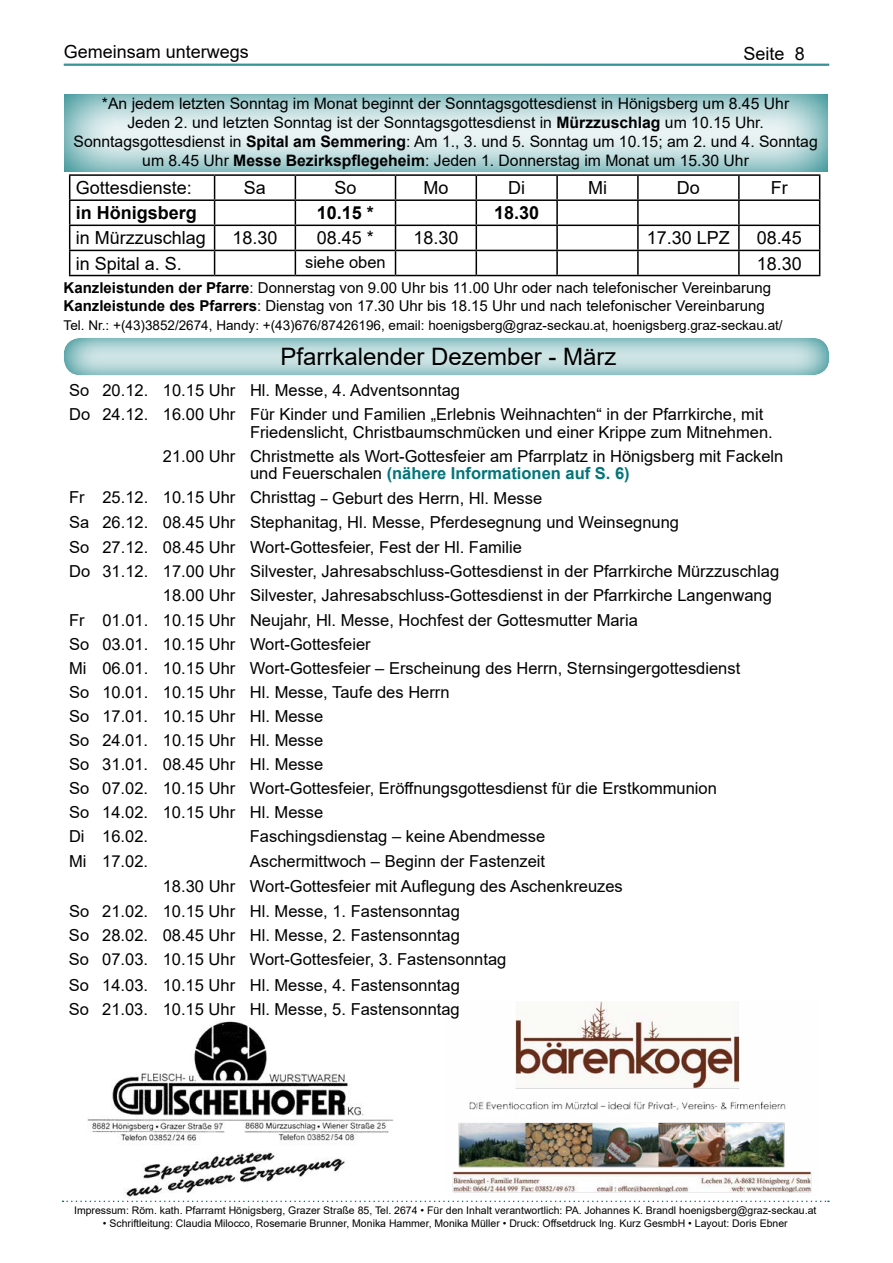
<style>
.page{position:relative;width:893px;height:1263px;background:#fff}
.page>*{position:absolute;margin:0;border:0;box-sizing:border-box;transform-origin:0 0}
.t1{font:24px "Arial";color:#000}
.t2{font:18px "Arial";color:#000}
.t3{font:700 18px "Arial";color:#000}
.t4{font:16.5px/24px "Arial";color:#000}
.t5{font:700 16.5px "Arial";color:#00757a}
.t6{font:15.75px/18.9px "Arial";color:#000;text-align:center}
.t7{font:15px/18px "Arial";color:#000}
.t8{font:13.5px "Arial";color:#000}
.t9{font:10.5px "Arial";color:#000}
.s1{font-weight:700}
.s2{font-weight:400;color:#000}
</style>
<div class="page">
<hr style="left:64px;top:65px;width:765px;height:1px;background:#00757a">
<hr style="left:64px;top:64px;width:765px;height:1px;background:#00757a">
<svg style="left:64px;top:338px;width:765px;height:38px;background:#b3d5d7"></svg>
<svg style="left:64px;top:94px;width:764px;height:78px;background:#bedbdc"></svg>
<hr style="left:69px;top:174px;width:146px;height:2px;background:#000">
<hr style="left:215px;top:174px;width:80px;height:2px;background:#000">
<hr style="left:295px;top:174px;width:100px;height:2px;background:#000">
<hr style="left:395px;top:174px;width:81px;height:2px;background:#000">
<hr style="left:476px;top:174px;width:81px;height:2px;background:#000">
<hr style="left:557px;top:174px;width:81px;height:2px;background:#000">
<hr style="left:556px;top:176px;width:2px;height:23px;background:#000">
<hr style="left:638px;top:174px;width:101px;height:2px;background:#000">
<hr style="left:637px;top:176px;width:2px;height:23px;background:#000">
<hr style="left:739px;top:174px;width:81px;height:2px;background:#000">
<hr style="left:738px;top:176px;width:2px;height:23px;background:#000">
<hr style="left:69px;top:199px;width:146px;height:2px;background:#000">
<hr style="left:215px;top:199px;width:80px;height:2px;background:#000">
<hr style="left:295px;top:199px;width:100px;height:2px;background:#000">
<hr style="left:395px;top:199px;width:81px;height:2px;background:#000">
<hr style="left:476px;top:199px;width:81px;height:2px;background:#000">
<hr style="left:557px;top:199px;width:81px;height:2px;background:#000">
<hr style="left:556px;top:201px;width:2px;height:24px;background:#000">
<hr style="left:638px;top:199px;width:101px;height:2px;background:#000">
<hr style="left:637px;top:201px;width:2px;height:24px;background:#000">
<hr style="left:739px;top:199px;width:81px;height:2px;background:#000">
<hr style="left:738px;top:201px;width:2px;height:24px;background:#000">
<hr style="left:69px;top:225px;width:146px;height:1px;background:#000">
<hr style="left:215px;top:225px;width:80px;height:1px;background:#000">
<hr style="left:295px;top:225px;width:100px;height:1px;background:#000">
<hr style="left:395px;top:225px;width:81px;height:1px;background:#000">
<hr style="left:476px;top:225px;width:81px;height:1px;background:#000">
<hr style="left:557px;top:225px;width:81px;height:1px;background:#000">
<hr style="left:556px;top:226px;width:2px;height:24px;background:#000">
<hr style="left:638px;top:225px;width:101px;height:1px;background:#000">
<hr style="left:637px;top:226px;width:2px;height:24px;background:#000">
<hr style="left:739px;top:225px;width:81px;height:1px;background:#000">
<hr style="left:738px;top:226px;width:2px;height:24px;background:#000">
<hr style="left:69px;top:250px;width:146px;height:1px;background:#000">
<svg style="left:69px;top:176px;width:1px;height:99px"></svg>
<hr style="left:215px;top:250px;width:80px;height:1px;background:#000">
<svg style="left:214px;top:176px;width:1px;height:99px"></svg>
<hr style="left:295px;top:250px;width:100px;height:1px;background:#000">
<svg style="left:295px;top:176px;width:1px;height:99px"></svg>
<hr style="left:395px;top:250px;width:81px;height:1px;background:#000">
<svg style="left:395px;top:176px;width:1px;height:99px"></svg>
<hr style="left:476px;top:250px;width:81px;height:1px;background:#000">
<svg style="left:476px;top:176px;width:1px;height:99px"></svg>
<hr style="left:557px;top:250px;width:81px;height:1px;background:#000">
<hr style="left:556px;top:251px;width:2px;height:24px;background:#000">
<hr style="left:638px;top:250px;width:101px;height:1px;background:#000">
<hr style="left:637px;top:251px;width:2px;height:24px;background:#000">
<hr style="left:739px;top:250px;width:81px;height:1px;background:#000">
<hr style="left:738px;top:251px;width:2px;height:24px;background:#000">
<svg style="left:819px;top:176px;width:1px;height:99px"></svg>
<hr style="left:69px;top:275px;width:146px;height:1px;background:#000">
<hr style="left:215px;top:275px;width:80px;height:1px;background:#000">
<hr style="left:295px;top:275px;width:100px;height:1px;background:#000">
<hr style="left:395px;top:275px;width:81px;height:1px;background:#000">
<hr style="left:476px;top:275px;width:81px;height:1px;background:#000">
<hr style="left:557px;top:275px;width:81px;height:1px;background:#000">
<hr style="left:638px;top:275px;width:101px;height:1px;background:#000">
<hr style="left:739px;top:275px;width:81px;height:1px;background:#000">
<svg style="left:63px;top:1200px;width:766px;height:2px"></svg>
<img style="left:452px;top:1001px;width:360px;height:192px">
<img style="left:87px;top:1021px;width:307px;height:176px">
<p class="t2" style="left:64px;top:39px;width:187px">Gemeinsam unterwegs</p>
<p class="t2" style="left:744px;top:41px;width:63px">Seite 8</p>
<p class="t6" style="left:73px;top:94px;width:746px">*An jedem letzten Sonntag im Monat beginnt der Sonntagsgottesdienst in Hönigsberg um 8.45 Uhr<br>Jeden 2. und letzten Sonntag ist der Sonntagsgottesdienst in <span class="s1">Mürzzuschlag</span> um 10.15 Uhr.<br>Sonntagsgottesdienst in <span class="s1">Spital am Semmering</span>: Am 1., 3. und 5. Sonntag um 10.15; am 2. und 4. Sonntag um 8.45 Uhr <span class="s1">Messe Bezirkspflegeheim</span>: Jeden 1. Donnerstag im Monat um 15.30 Uhr</p>
<p class="t2" style="left:76px;top:175px;width:118px">Gottesdienste:</p>
<p class="t2" style="left:244px;top:175px;width:24px">Sa</p>
<p class="t2" style="left:334px;top:175px;width:24px">So</p>
<p class="t2" style="left:423px;top:175px;width:27px">Mo</p>
<p class="t2" style="left:508px;top:175px;width:18px">Di</p>
<p class="t2" style="left:588px;top:175px;width:20px">Mi</p>
<p class="t2" style="left:677px;top:175px;width:25px">Do</p>
<p class="t2" style="left:771px;top:175px;width:18px">Fr</p>
<p class="t3" style="left:76px;top:200px;width:123px">in Hönigsberg</p>
<p class="t3" style="left:317px;top:200px;width:59px">10.15 *</p>
<p class="t3" style="left:494px;top:200px;width:47px">18.30</p>
<p class="t2" style="left:76px;top:226px;width:132px">in Mürzzuschlag</p>
<p class="t2" style="left:232px;top:226px;width:47px">18.30</p>
<p class="t2" style="left:317px;top:226px;width:59px">08.45 *</p>
<p class="t2" style="left:413px;top:226px;width:47px">18.30</p>
<p class="t2" style="left:647px;top:226px;width:85px">17.30 LPZ</p>
<p class="t2" style="left:757px;top:226px;width:47px">08.45</p>
<p class="t2" style="left:76px;top:251px;width:108px">in Spital a. S.</p>
<p class="t4" style="left:305px;top:251px;width:82px">siehe oben</p>
<p class="t2" style="left:757px;top:251px;width:47px">18.30</p>
<p class="t7" style="left:64px;top:278px;width:709px"><span class="s1">Kanzleistunden der Pfarre</span>: Donnerstag von 9.00 Uhr bis 11.00 Uhr oder nach telefonischer Vereinbarung<br><span class="s1">Kanzleistunde des Pfarrers</span>: Dienstag von 17.30 Uhr bis 18.15 Uhr und nach telefonischer Vereinbarung</p>
<p class="t8" style="left:64px;top:316px;width:721px">Tel. Nr.: +(43)3852/2674, Handy: +(43)676/87426196, email: hoenigsberg@graz-seckau.at, hoenigsberg.graz-seckau.at/</p>
<h1 class="t1" style="left:280px;top:340px;width:338px">Pfarrkalender Dezember - März</h1>
<p class="t4" style="left:69px;top:378px;width:696px">So 20.12. 10.15 Uhr Hl. Messe, 4. Adventsonntag<br>Do 24.12. 16.00 Uhr Für Kinder und Familien „Erlebnis Weihnachten“ in der Pfarrkirche, mit</p>
<p class="t4" style="left:163px;top:420px;width:622px;text-indent:87px">Friedenslicht, Christbaumschmücken und einer Krippe zum Mitnehmen.<br>21.00 Uhr Christmette als Wort-Gottesfeier am Pfarrplatz in Hönigsberg mit Fackeln</p>
<p class="t5" style="left:250px;top:462px;width:381px"><span class="s2">und Feuerschalen</span> (nähere Informationen auf S. 6)</p>
<p class="t4" style="left:69px;top:486px;width:475px">Fr 25.12. 10.15 Uhr Christtag – Geburt des Herrn, Hl. Messe</p>
<p class="t4" style="left:69px;top:510px;width:611px">Sa 26.12. 08.45 Uhr Stephanitag, Hl. Messe, Pferdesegnung und Weinsegnung</p>
<p class="t4" style="left:69px;top:535px;width:454px">So 27.12. 08.45 Uhr Wort-Gottesfeier, Fest der Hl. Familie</p>
<p class="t4" style="left:69px;top:559px;width:711px">Do 31.12. 17.00 Uhr Silvester, Jahresabschluss-Gottesdienst in der Pfarrkirche Mürzzuschlag</p>
<p class="t4" style="left:163px;top:583px;width:610px">18.00 Uhr Silvester, Jahresabschluss-Gottesdienst in der Pfarrkirche Langenwang</p>
<p class="t4" style="left:69px;top:608px;width:570px">Fr 01.01. 10.15 Uhr Neujahr, Hl. Messe, Hochfest der Gottesmutter Maria</p>
<p class="t4" style="left:69px;top:632px;width:303px">So 03.01. 10.15 Uhr Wort-Gottesfeier</p>
<p class="t4" style="left:69px;top:656px;width:673px">Mi 06.01. 10.15 Uhr Wort-Gottesfeier – Erscheinung des Herrn, Sternsingergottesdienst</p>
<p class="t4" style="left:69px;top:680px;width:382px">So 10.01. 10.15 Uhr Hl. Messe, Taufe des Herrn</p>
<p class="t4" style="left:69px;top:704px;width:256px">So 17.01. 10.15 Uhr Hl. Messe</p>
<p class="t4" style="left:69px;top:728px;width:256px">So 24.01. 10.15 Uhr Hl. Messe</p>
<p class="t4" style="left:69px;top:752px;width:256px">So 31.01. 08.45 Uhr Hl. Messe</p>
<p class="t4" style="left:69px;top:776px;width:649px">So 07.02. 10.15 Uhr Wort-Gottesfeier, Eröffnungsgottesdienst für die Erstkommunion</p>
<p class="t4" style="left:69px;top:800px;width:256px">So 14.02. 10.15 Uhr Hl. Messe</p>
<p class="t4" style="left:69px;top:824px;width:81px">Di 16.02.</p>
<p class="t4" style="left:250px;top:824px;width:297px">Faschingsdienstag – keine Abendmesse</p>
<p class="t4" style="left:69px;top:849px;width:81px">Mi 17.02.</p>
<p class="t4" style="left:250px;top:849px;width:297px">Aschermittwoch – Beginn der Fastenzeit</p>
<p class="t4" style="left:163px;top:874px;width:462px">18.30 Uhr Wort-Gottesfeier mit Auflegung des Aschenkreuzes</p>
<p class="t4" style="left:69px;top:899px;width:392px">So 21.02. 10.15 Uhr Hl. Messe, 1. Fastensonntag</p>
<p class="t4" style="left:69px;top:923px;width:392px">So 28.02. 08.45 Uhr Hl. Messe, 2. Fastensonntag</p>
<p class="t4" style="left:69px;top:947px;width:439px">So 07.03. 10.15 Uhr Wort-Gottesfeier, 3. Fastensonntag</p>
<p class="t4" style="left:69px;top:972px;width:392px">So 14.03. 10.15 Uhr Hl. Messe, 4. Fastensonntag</p>
<p class="t4" style="left:69px;top:997px;width:392px">So 21.03. 10.15 Uhr Hl. Messe, 5. Fastensonntag</p>
<p class="t9" style="left:74px;top:1203px;width:744px">Impressum: Röm. kath. Pfarramt Hönigsberg, Grazer Straße 85, Tel. 2674 • Für den Inhalt verantwortlich: PA. Johannes K. Brandl hoenigsberg@graz-seckau.at</p>
<p class="t9" style="left:103px;top:1216px;width:686px">• Schriftleitung: Claudia Milocco, Rosemarie Brunner, Monika Hammer, Monika Müller • Druck: Offsetdruck Ing. Kurz GesmbH • Layout: Doris Ebner</p>
</div>
